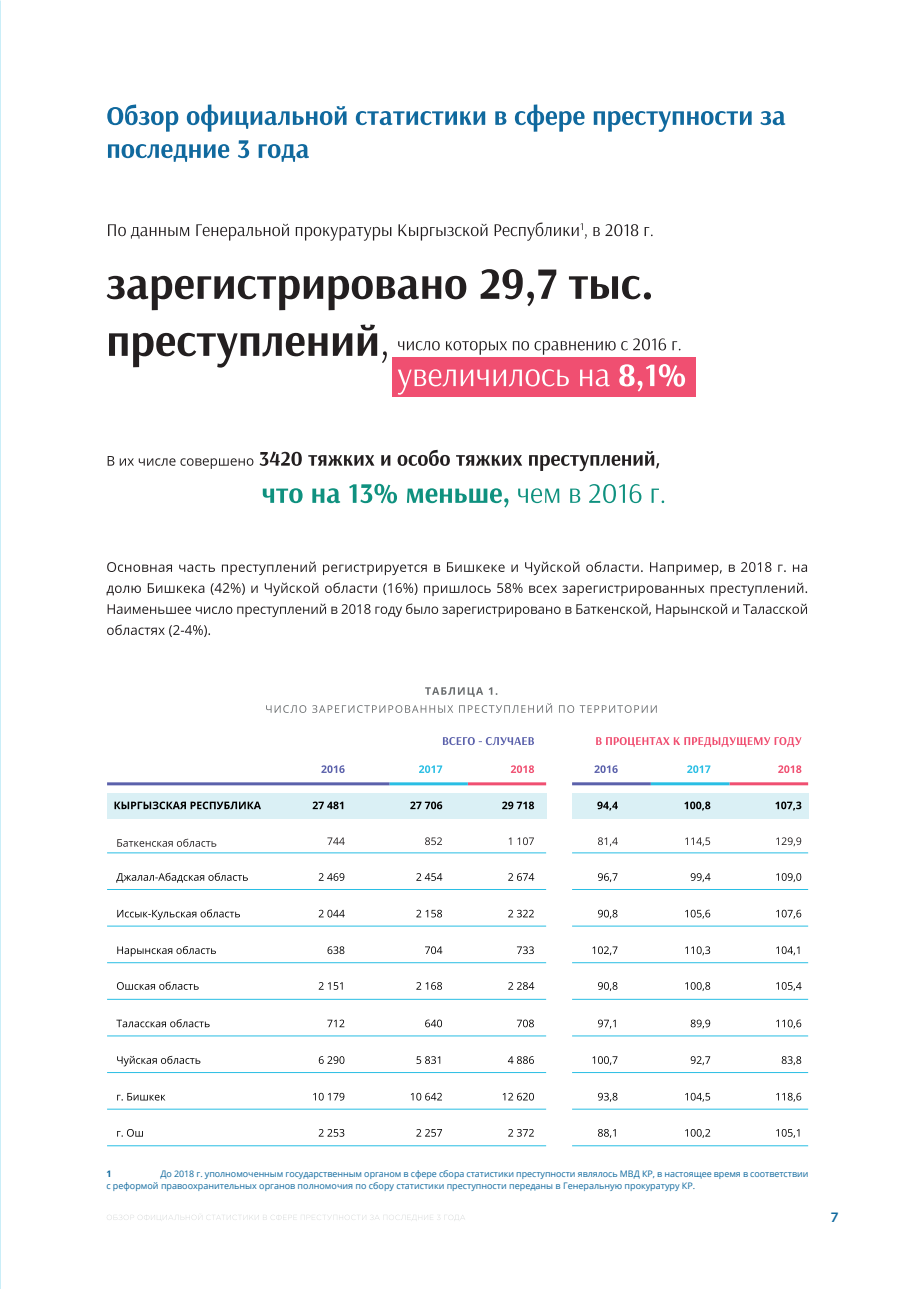
<style>
.page{position:relative;width:906px;height:1289px;background:#fff}
.page>*{position:absolute;margin:0;border:0;box-sizing:border-box;transform-origin:0 0}
.t1{font:500 13.5px "Gotham Pro";color:#10699e}
.Основной_текст{font:9px/12px "Open Sans";letter-spacing:-.005em;color:#10699e}
.Основной_текст-2{font:700 9px "Open Sans";color:#10699e}
</style>
<div class="page">
<svg style="left:107px;top:1213px;width:358px;height:8px"></svg>
<div style="left:392px;top:357px;width:303px;height:40px;background:#f04f71"></div>
<div style="left:107px;top:793px;width:439px;height:26px;background:#daf0f5"></div>
<div style="left:572px;top:793px;width:236px;height:26px;background:#daf0f5"></div>
<svg style="left:108px;top:450px;width:551px;height:21px"></svg>
<svg style="left:263px;top:484px;width:401px;height:23px"></svg>
<svg style="left:107px;top:624px;width:103px;height:13px"></svg>
<svg style="left:108px;top:603px;width:699px;height:14px"></svg>
<svg style="left:107px;top:582px;width:700px;height:14px"></svg>
<svg style="left:107px;top:561px;width:700px;height:14px"></svg>
<svg style="left:108px;top:222px;width:544px;height:19px"></svg>
<svg style="left:109px;top:324px;width:278px;height:43px"></svg>
<svg style="left:107px;top:269px;width:544px;height:41px"></svg>
<svg style="left:398px;top:338px;width:282px;height:17px"></svg>
<svg style="left:398px;top:364px;width:287px;height:30px"></svg>
<svg style="left:266px;top:703px;width:390px;height:10px"></svg>
<svg style="left:425px;top:687px;width:72px;height:10px"></svg>
<svg style="left:108px;top:140px;width:201px;height:22px"></svg>
<svg style="left:107px;top:104px;width:678px;height:28px"></svg>
<svg style="left:443px;top:737px;width:91px;height:8px"></svg>
<svg style="left:321px;top:765px;width:24px;height:8px"></svg>
<svg style="left:313px;top:801px;width:30px;height:8px"></svg>
<svg style="left:319px;top:873px;width:25px;height:7px"></svg>
<svg style="left:327px;top:946px;width:17px;height:8px"></svg>
<svg style="left:319px;top:909px;width:26px;height:8px"></svg>
<svg style="left:319px;top:982px;width:23px;height:7px"></svg>
<svg style="left:319px;top:1056px;width:25px;height:7px"></svg>
<svg style="left:319px;top:1129px;width:25px;height:7px"></svg>
<svg style="left:327px;top:1019px;width:17px;height:8px"></svg>
<svg style="left:313px;top:1092px;width:31px;height:8px"></svg>
<svg style="left:327px;top:837px;width:18px;height:8px"></svg>
<svg style="left:419px;top:765px;width:23px;height:8px"></svg>
<svg style="left:410px;top:801px;width:32px;height:8px"></svg>
<svg style="left:416px;top:873px;width:26px;height:7px"></svg>
<svg style="left:425px;top:946px;width:17px;height:8px"></svg>
<svg style="left:416px;top:909px;width:26px;height:8px"></svg>
<svg style="left:416px;top:982px;width:26px;height:7px"></svg>
<svg style="left:416px;top:1056px;width:24px;height:7px"></svg>
<svg style="left:416px;top:1129px;width:26px;height:7px"></svg>
<svg style="left:425px;top:1019px;width:17px;height:8px"></svg>
<svg style="left:411px;top:1092px;width:31px;height:8px"></svg>
<svg style="left:425px;top:837px;width:17px;height:8px"></svg>
<svg style="left:511px;top:765px;width:23px;height:8px"></svg>
<svg style="left:502px;top:801px;width:32px;height:8px"></svg>
<svg style="left:508px;top:873px;width:26px;height:7px"></svg>
<svg style="left:517px;top:946px;width:17px;height:8px"></svg>
<svg style="left:508px;top:909px;width:26px;height:8px"></svg>
<svg style="left:508px;top:982px;width:26px;height:7px"></svg>
<svg style="left:508px;top:1056px;width:26px;height:7px"></svg>
<svg style="left:508px;top:1129px;width:26px;height:7px"></svg>
<svg style="left:517px;top:1019px;width:17px;height:8px"></svg>
<svg style="left:502px;top:1092px;width:32px;height:8px"></svg>
<svg style="left:508px;top:837px;width:26px;height:8px"></svg>
<svg style="left:594px;top:765px;width:23px;height:8px"></svg>
<svg style="left:597px;top:801px;width:21px;height:9px"></svg>
<svg style="left:598px;top:873px;width:19px;height:9px"></svg>
<svg style="left:592px;top:946px;width:25px;height:9px"></svg>
<svg style="left:598px;top:909px;width:19px;height:9px"></svg>
<svg style="left:598px;top:982px;width:19px;height:9px"></svg>
<svg style="left:592px;top:1056px;width:25px;height:9px"></svg>
<svg style="left:598px;top:1129px;width:17px;height:8px"></svg>
<svg style="left:598px;top:1019px;width:17px;height:9px"></svg>
<svg style="left:598px;top:1092px;width:19px;height:9px"></svg>
<svg style="left:598px;top:837px;width:20px;height:9px"></svg>
<svg style="left:687px;top:765px;width:23px;height:8px"></svg>
<svg style="left:684px;top:801px;width:26px;height:9px"></svg>
<svg style="left:690px;top:873px;width:20px;height:9px"></svg>
<svg style="left:685px;top:946px;width:25px;height:9px"></svg>
<svg style="left:685px;top:909px;width:25px;height:9px"></svg>
<svg style="left:685px;top:982px;width:25px;height:9px"></svg>
<svg style="left:690px;top:1056px;width:20px;height:9px"></svg>
<svg style="left:685px;top:1129px;width:25px;height:8px"></svg>
<svg style="left:690px;top:1019px;width:20px;height:9px"></svg>
<svg style="left:685px;top:1092px;width:25px;height:9px"></svg>
<svg style="left:685px;top:837px;width:25px;height:9px"></svg>
<svg style="left:778px;top:765px;width:23px;height:8px"></svg>
<svg style="left:775px;top:801px;width:26px;height:9px"></svg>
<svg style="left:776px;top:873px;width:25px;height:9px"></svg>
<svg style="left:776px;top:946px;width:23px;height:9px"></svg>
<svg style="left:776px;top:909px;width:25px;height:9px"></svg>
<svg style="left:776px;top:982px;width:25px;height:9px"></svg>
<svg style="left:781px;top:1056px;width:20px;height:9px"></svg>
<svg style="left:776px;top:1129px;width:23px;height:8px"></svg>
<svg style="left:776px;top:1019px;width:25px;height:9px"></svg>
<svg style="left:776px;top:1092px;width:25px;height:9px"></svg>
<svg style="left:776px;top:837px;width:25px;height:9px"></svg>
<svg style="left:596px;top:737px;width:205px;height:10px"></svg>
<svg style="left:114px;top:801px;width:147px;height:8px"></svg>
<svg style="left:116px;top:872px;width:132px;height:10px"></svg>
<svg style="left:117px;top:946px;width:99px;height:10px"></svg>
<svg style="left:117px;top:909px;width:123px;height:10px"></svg>
<svg style="left:117px;top:981px;width:82px;height:8px"></svg>
<svg style="left:117px;top:1055px;width:83px;height:11px"></svg>
<svg style="left:117px;top:1129px;width:26px;height:7px"></svg>
<svg style="left:116px;top:1019px;width:94px;height:8px"></svg>
<svg style="left:117px;top:1092px;width:48px;height:8px"></svg>
<svg style="left:117px;top:838px;width:99px;height:8px"></svg>
<hr style="left:107px;top:852px;width:439px;height:1px;background:#29bee4">
<hr style="left:572px;top:852px;width:236px;height:1px;background:#29bee4">
<hr style="left:729px;top:782px;width:79px;height:3px;background:#f04f71">
<hr style="left:468px;top:782px;width:78px;height:3px;background:#f04f71">
<hr style="left:651px;top:782px;width:78px;height:3px;background:#29bee4">
<hr style="left:389px;top:782px;width:79px;height:3px;background:#29bee4">
<hr style="left:572px;top:782px;width:79px;height:3px;background:#5b61ab">
<hr style="left:107px;top:782px;width:282px;height:3px;background:#5b61ab">
<hr style="left:107px;top:889px;width:439px;height:1px;background:#29bee4">
<hr style="left:572px;top:889px;width:236px;height:1px;background:#29bee4">
<hr style="left:107px;top:925px;width:439px;height:1px;background:#29bee4">
<hr style="left:572px;top:925px;width:236px;height:1px;background:#29bee4">
<hr style="left:107px;top:962px;width:439px;height:1px;background:#29bee4">
<hr style="left:572px;top:962px;width:236px;height:1px;background:#29bee4">
<hr style="left:107px;top:998px;width:439px;height:1px;background:#29bee4">
<hr style="left:572px;top:998px;width:236px;height:1px;background:#29bee4">
<hr style="left:107px;top:1035px;width:439px;height:1px;background:#29bee4">
<hr style="left:572px;top:1035px;width:236px;height:1px;background:#29bee4">
<hr style="left:107px;top:1072px;width:439px;height:1px;background:#29bee4">
<hr style="left:572px;top:1072px;width:236px;height:1px;background:#29bee4">
<hr style="left:107px;top:1108px;width:439px;height:1px;background:#29bee4">
<hr style="left:572px;top:1108px;width:236px;height:1px;background:#29bee4">
<hr style="left:107px;top:1145px;width:439px;height:1px;background:#29bee4">
<hr style="left:572px;top:1145px;width:236px;height:1px;background:#29bee4">
<p class="Основной_текст" style="left:106px;top:1167px;width:703px;text-indent:54px">До 2018 г. уполномоченным государственным органом в сфере сбора статистики преступности являлось МВД КР, в настоящее время в соответствии с реформой правоохранительных органов полномочия по сбору статистики преступности переданы в Генеральную прокуратуру КР.</p>
<p class="Основной_текст-2" style="left:106px;top:1167px;width:7px">1</p>
<h1 class="t1" style="left:830px;top:1209px;width:10px">7</h1>
</div>
